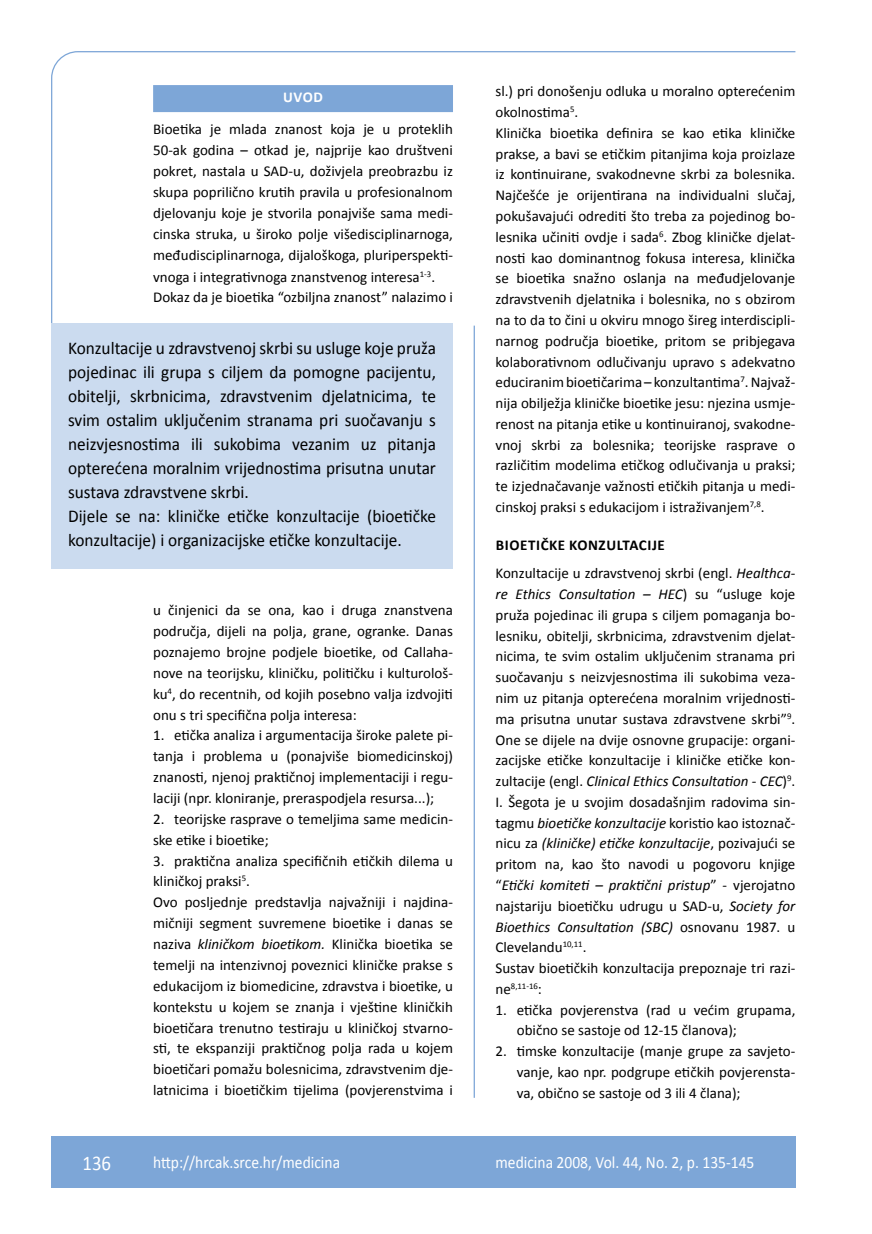
<style>
.page{position:relative;width:872px;height:1234px;background:#fff}
.page>*{position:absolute;margin:0;border:0;box-sizing:border-box;transform-origin:0 0}
.t1{font:21px "Calibri";color:#fff;scale:.9 1}
.t2{font:18px/24px "Calibri";color:#000;scale:.96 1}
.t3{font:17.25px "Calibri";color:#fff;scale:.9 1}
.t4{font:15px/20.9px "Calibri";color:#000}
.t5{font:700 15px "Calibri";color:#fff}
.t6{font:8.7px "Calibri";color:#000}
.s1{font-style:italic}
.s2{font-weight:700}
.s3{font-size:15px}
</style>
<div class="page">
<svg style="left:51px;top:51px;width:745px;height:272px"></svg>
<div style="left:51px;top:1135px;width:744px;height:51px;background:#7da6d7"></div>
<div style="left:51px;top:323px;width:402px;height:245px;background:#cbdbef"></div>
<hr style="left:473px;top:325px;width:2px;height:772px;background:#7da6d7">
<p class="t5" style="left:283px;top:88px;width:41px">UVOD</p>
<p class="t4" style="left:153px;top:118px;width:301px">Bioetika je mlada znanost koja je u proteklih 50-ak godina – otkad je, najprije kao društveni pokret, nastala u SAD-u, doživjela preobrazbu iz skupa poprilično krutih pravila u profesionalnom djelovanju koje je stvorila ponajviše sama medi&shy;cinska struka, u široko polje višedisciplinarnoga, međudisciplinarnoga, dijaloškoga, pluriperspekti&shy;vnoga i integrativnoga znanstvenog interesa<sup>1-3</sup>.<br>Dokaz da je bioetika “ozbiljna znanost” nalazimo i</p>
<p class="t2" style="left:68px;top:335px;width:385px">Konzultacije u zdravstvenoj skrbi su usluge koje pruža pojedinac ili grupa s ciljem da pomogne pacijentu, obitelji, skrbnicima, zdravstvenim djelatnicima, te svim ostalim uključenim stranama pri suočavanju s neizvjesnostima ili sukobima vezanim uz pitanja opterećena moralnim vrijednostima prisutna unutar sustava zdravstvene skrbi.<br>Dijele se na: kliničke etičke konzultacije (bioetičke konzultacije) i organizacijske etičke konzultacije.</p>
<p class="t4" style="left:153px;top:599px;width:301px;text-align:justify">u činjenici da se ona, kao i druga znanstvena područja, dijeli na polja, grane, ogranke. Danas poznajemo brojne podjele bioetike, od Callaha&shy;nove na teorijsku, kliničku, političku i kulturo-loš&shy;ku<sup>4</sup>, do recentnih, od kojih posebno valja izdvo-jiti onu s tri specifična polja interesa:</p>
<p class="t4" style="left:153px;top:724px;width:301px;text-align:justify">1. etička analiza i argumentacija široke palete pi&shy;tanja i problema u (ponajviše biomedicinskoj) znanosti, njenoj praktičnoj implementaciji i regu&shy;laciji (npr. kloniranje, preraspodjela resursa...);</p>
<p class="t4" style="left:153px;top:807px;width:301px">2. teorijske rasprave o temeljima same medicin&shy;ske etike i bioetike;</p>
<p class="t4" style="left:153px;top:849px;width:301px">3. praktična analiza specifičnih etičkih dilema u kliničkoj praksi<sup>5</sup>.<br>Ovo posljednje predstavlja najvažniji i najdina&shy;mičniji segment suvremene bioetike i danas se naziva <span class="s1">kliničkom bioetikom.</span> Klinička bioetika se temelji na intenzivnoj poveznici kliničke prakse s edukacijom iz biomedicine, zdravstva i bioetike, u kontekstu u kojem se znanja i vještine kliničkih bioetičara trenutno testiraju u kliničkoj stvarno&shy;sti, te ekspanziji praktičnog polja rada u kojem bioetičari pomažu bolesnicima, zdravstvenim dje&shy;latnicima i bioetičkim tijelima (povjerenstvima i</p>
<p class="t4" style="left:495px;top:80px;width:301px">sl.) pri donošenju odluka u moralno opterećenim okolnostima<sup>5</sup>.<br>Klinička bioetika definira se kao etika kliničke prakse, a bavi se etičkim pitanjima koja proizlaze iz kontinuirane, svakodnevne skrbi za bolesnika.<br>Najčešće je orijentirana na individualni slučaj, pokušavajući odrediti što treba za pojedinog bo&shy;lesnika učiniti ovdje i sada<sup>6</sup>. Zbog kliničke djelat&shy;nosti kao dominantnog fokusa interesa, klinička se bioetika snažno oslanja na međudjelovanje zdravstvenih djelatnika i bolesnika, no s obzirom na to da to čini u okviru mnogo šireg interdiscipli&shy;narnog područja bioetike, pritom se pribjegava kolaborativnom odlučivanju upra-vo s adekvatno educiranim bioetičarima – konzultantima<sup>7</sup>. Najvaž&shy;nija obilježja kliničke bioetike jesu: njezina usmje&shy;renost na pitanja etike u kontinuiranoj, svakodne&shy;vnoj skrbi za bolesnika; teorijske rasprave o različitim modelima etičkog odlučivanja u praksi; te izjednačavanje važnosti etičkih pitanja u medi&shy;cinskoj praksi s edukacijom i istraživanjem<sup>7,8</sup>.</p>
<p class="t4" style="left:495px;top:530px;width:301px;line-height:27.8px"><span class="s2">BIOETIČKE KONZULTACIJE<br></span>Konzultacije u zdravstvenoj skrbi (engl. <span class="s1">Healthca-</span></p>
<p class="t4" style="left:495px;top:583px;width:301px"><span class="s1">re Ethics Consultation – HEC</span>) su “usluge koje pruža pojedinac ili grupa s ciljem pomaganja bo&shy;lesniku, obitelji, skrbnicima, zdravstvenim djelat&shy;nicima, te svim ostalim uključenim stranama pri suočavanju s neizvjesnostima ili sukobima veza&shy;nim uz pitanja opterećena moralnim vrijednosti&shy;ma prisutna unutar sustava zdravstvene skrbi”<sup>9</sup>.<br>One se dijele na dvije osnovne grupacije: organi&shy;zacijske etičke konzultacije i kliničke etičke kon&shy;zultacije (engl. <span class="s1">Clinical Ethics Consultation - CEC</span>)<sup>9</sup>.<br>I. Šegota je u svojim dosadašnjim radovima sin&shy;tagmu <span class="s1">bioetičke konzultacije</span> koristio kao istoznač&shy;nicu za <span class="s1">(kliničke) etičke konzultacije</span>, pozivajući se pritom na, kao što navodi u pogovoru knjige “<span class="s1">Etički komiteti – praktični pristup</span>” - vjerojatno najstariju bioetičku udrugu u SAD-u, <span class="s1">Society for Bioethics Consultation (SBC)</span> osnovanu 1987. u Clevelandu<sup>10,11</sup>.<br>Sustav bioetičkih konzultacija prepoznaje tri razi-</p>
<p class="t6" style="left:495px;top:980px;width:48px"><span class="s3">ne</span>8,11-16<span class="s3">:</span></p>
<p class="t4" style="left:517px;top:998px;width:280px;text-indent:-21px">1. etička povjerenstva (rad u većim grupama, obično se sastoje od 12-15 članova);</p>
<p class="t4" style="left:517px;top:1039px;width:280px;text-align:justify;text-indent:-21px">2. timske konzultacije (manje grupe za savjeto&shy;vanje, kao npr. podgrupe etičkih povjerensta&shy;va, obično se sastoje od 3 ili 4 člana);</p>
<h1 class="t1" style="left:82px;top:1149px;width:33px">136</h1>
<p class="t3" style="left:153px;top:1150px;width:209px">http://hrcak.srce.hr/medicina</p>
<p class="t3" style="left:495px;top:1151px;width:289px">medicina 2008, Vol. 44, No. 2, p. 135-145</p>
</div>
